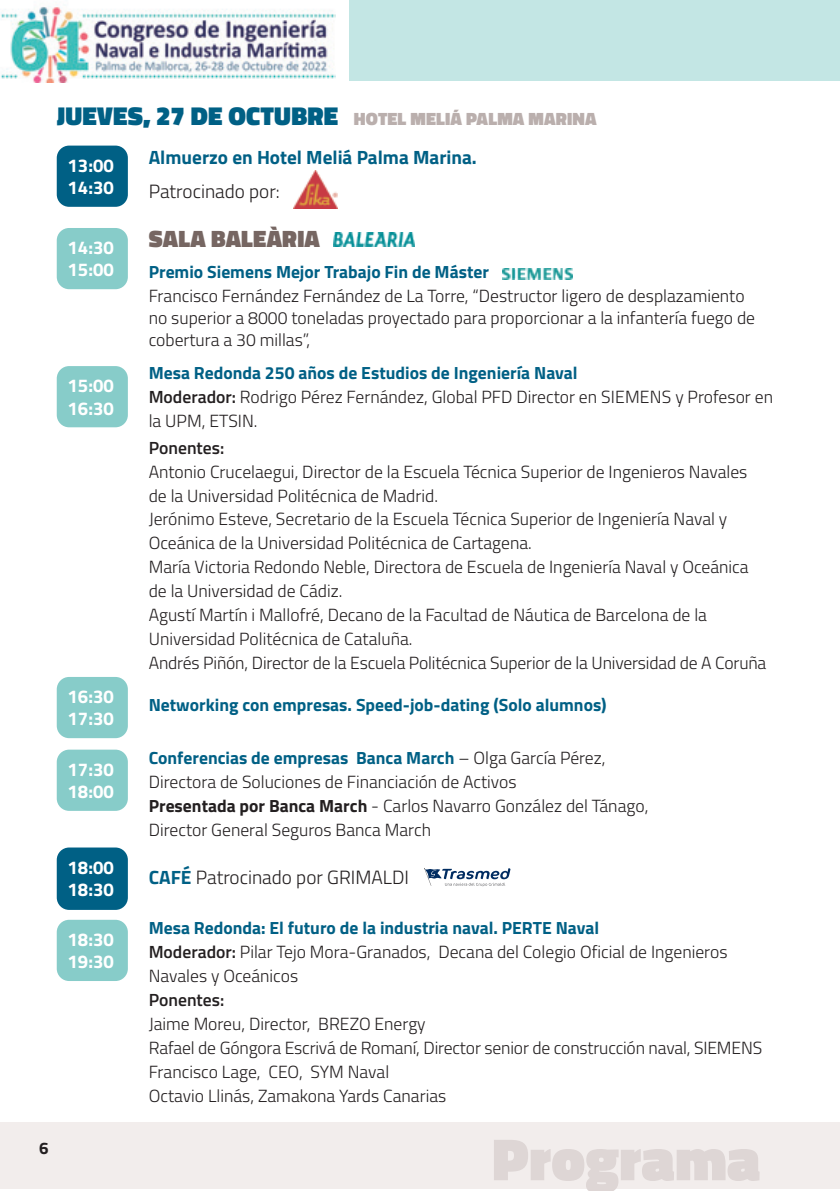
<style>
.page{position:relative;width:840px;height:1191px;background:#fff}
.page>*{position:absolute;margin:0;border:0;box-sizing:border-box;transform-origin:0 0}
.t1{font:900 60.2px "Titillium";color:#ded6d5}
.t2{font:900 24px "Titillium";letter-spacing:.01em;color:#766662}
.t3{font:300 19.2px "Titillium";color:#231f20}
.t4{font:700 19.2px "Titillium";color:#006085}
.t5{font:700 18.6px/22.4px "Titillium";color:#fff}
.t6{font:900 18px "Titillium";letter-spacing:.01em;color:#baafad}
.t7{font:300 17.6px/24px "Titillium";color:#231f20}
.t8{font:700 17.6px "Titillium";color:#006085}
.t9{font:600 17.6px "Titillium";color:#231f20}
.t10{font:700 16.8px "Titillium";color:#231f20}
.s1{font-size:26.2px;color:#006085}
.s2{font-weight:700;color:#006085}
.s3{font-weight:600}
.s4{font-weight:700}
</style>
<div class="page">
<div style="left:349px;top:0;width:490px;height:80px;background:#c3e6e4"></div>
<div style="left:0;top:1121px;width:839px;height:67px;background:#f2edec"></div>
<img style="left:0;top:6px;width:335px;height:76px">
<div style="left:57px;top:677px;width:71px;height:61px;background:#87ccc9;border-radius:12px"></div>
<div style="left:57px;top:749px;width:71px;height:62px;background:#87ccc9;border-radius:12px"></div>
<div style="left:57px;top:366px;width:71px;height:61px;background:#87ccc9;border-radius:12px"></div>
<div style="left:57px;top:919px;width:71px;height:62px;background:#87ccc9;border-radius:12px"></div>
<div style="left:57px;top:146px;width:71px;height:61px;background:#006085;border-radius:12px"></div>
<img style="left:293px;top:170px;width:44px;height:38px">
<div style="left:57px;top:847px;width:71px;height:63px;background:#006085;border-radius:12px"></div>
<svg style="left:424px;top:868px;width:86px;height:18px"></svg>
<div style="left:57px;top:228px;width:71px;height:61px;background:#87ccc9;border-radius:12px"></div>
<img style="left:502px;top:268px;width:70px;height:11px">
<img style="left:333px;top:233px;width:81px;height:13px">
<p class="t6" style="left:57px;top:105px;width:541px"><span class="s1">JUEVES, 27 DE OCTUBRE</span> HOTEL MELIÁ PALMA MARINA</p>
<p class="t5" style="left:68px;top:153px;width:48px">13:00<br>14:30</p>
<p class="t5" style="left:68px;top:235px;width:48px">14:30<br>15:00</p>
<p class="t5" style="left:68px;top:373px;width:48px">15:00<br>16:30</p>
<p class="t5" style="left:68px;top:684px;width:48px">16:30<br>17:30</p>
<p class="t5" style="left:68px;top:757px;width:48px">17:30<br>18:00</p>
<p class="t4" style="left:149px;top:142px;width:329px">Almuerzo en Hotel Meliá Palma Marina.</p>
<p class="t3" style="left:149px;top:177px;width:133px">Patrocinado por:</p>
<h2 class="t2" style="left:149px;top:221px;width:172px">SALA BALEÀRIA</h2>
<p class="t8" style="left:149px;top:259px;width:341px">Premio Siemens Mejor Trabajo Fin de Máster</p>
<p class="t7" style="left:149px;top:284px;width:607px;line-height:22px">Francisco Fernández Fernández de La Torre, “Destructor ligero de desplazamiento no superior a 8000 toneladas proyectado para proporcionar a la infantería fuego de cobertura a 30 millas”,</p>
<p class="t7" style="left:149px;top:360px;width:625px"><span class="s2">Mesa Redonda 250 años de Estudios de Ingeniería Naval<br></span><span class="s3">Moderador:</span> Rodrigo Pérez Fernández, Global PFD Director en SIEMENS y Profesor en la UPM, ETSIN.</p>
<p class="t9" style="left:149px;top:434px;width:77px">Ponentes:</p>
<p class="t7" style="left:149px;top:458px;width:619px">Antonio Crucelaegui, Director de la Escuela Técnica Superior de Ingenieros Navales de la Universidad Politécnica de Madrid.<br>Jerónimo Esteve, Secretario de la Escuela Técnica Superior de Ingeniería Naval y Oceánica de la Universidad Politécnica de Cartagena.<br>María Victoria Redondo Neble, Directora de Escuela de Ingeniería Naval y Oceánica de la Universidad de Cádiz.<br>Agustí Martín i Mallofré, Decano de la Facultad de Náutica de Barcelona de la Universidad Politécnica de Cataluña.<br>Andrés Piñón, Director de la Escuela Politécnica Superior de la Universidad de A Coruña</p>
<p class="t8" style="left:149px;top:691px;width:459px">Networking con empresas. Speed-job-dating (Solo alumnos)</p>
<p class="t7" style="left:149px;top:745px;width:501px"><span class="s2">Conferencias de empresas Banca March</span> – Olga García Pérez, Directora de Soluciones de Financiación de Activos<br><span class="s4">Presentada por Banca March</span> - Carlos Navarro González del Tánago, Director General Seguros Banca March</p>
<p class="t5" style="left:68px;top:855px;width:48px">18:00<br>18:30</p>
<p class="t3" style="left:149px;top:863px;width:262px"><span class="s2">CAFÉ</span> Patrocinado por GRIMALDI</p>
<p class="t5" style="left:68px;top:927px;width:48px">18:30<br>19:30</p>
<p class="t7" style="left:149px;top:915px;width:580px"><span class="s2">Mesa Redonda: El futuro de la industria naval. PERTE Naval<br></span><span class="s3">Moderador:</span> Pilar Tejo Mora-Granados, Decana del Colegio Oficial de Ingenieros<br>Navales y Oceánicos</p>
<p class="t9" style="left:149px;top:986px;width:77px">Ponentes:</p>
<p class="t7" style="left:149px;top:1011px;width:614px">Jaime Moreu, Director, BREZO Energy<br>Rafael de Góngora Escrivá de Romaní, Director senior de construcción naval, SIEMENS Francisco Lage, CEO, SYM Naval<br>Octavio Llinás, Zamakona Yards Canarias</p>
<p class="t10" style="left:39px;top:1135px;width:11px">6</p>
<h1 class="t1" style="left:492px;top:1115px;width:270px">Programa</h1>
</div>
